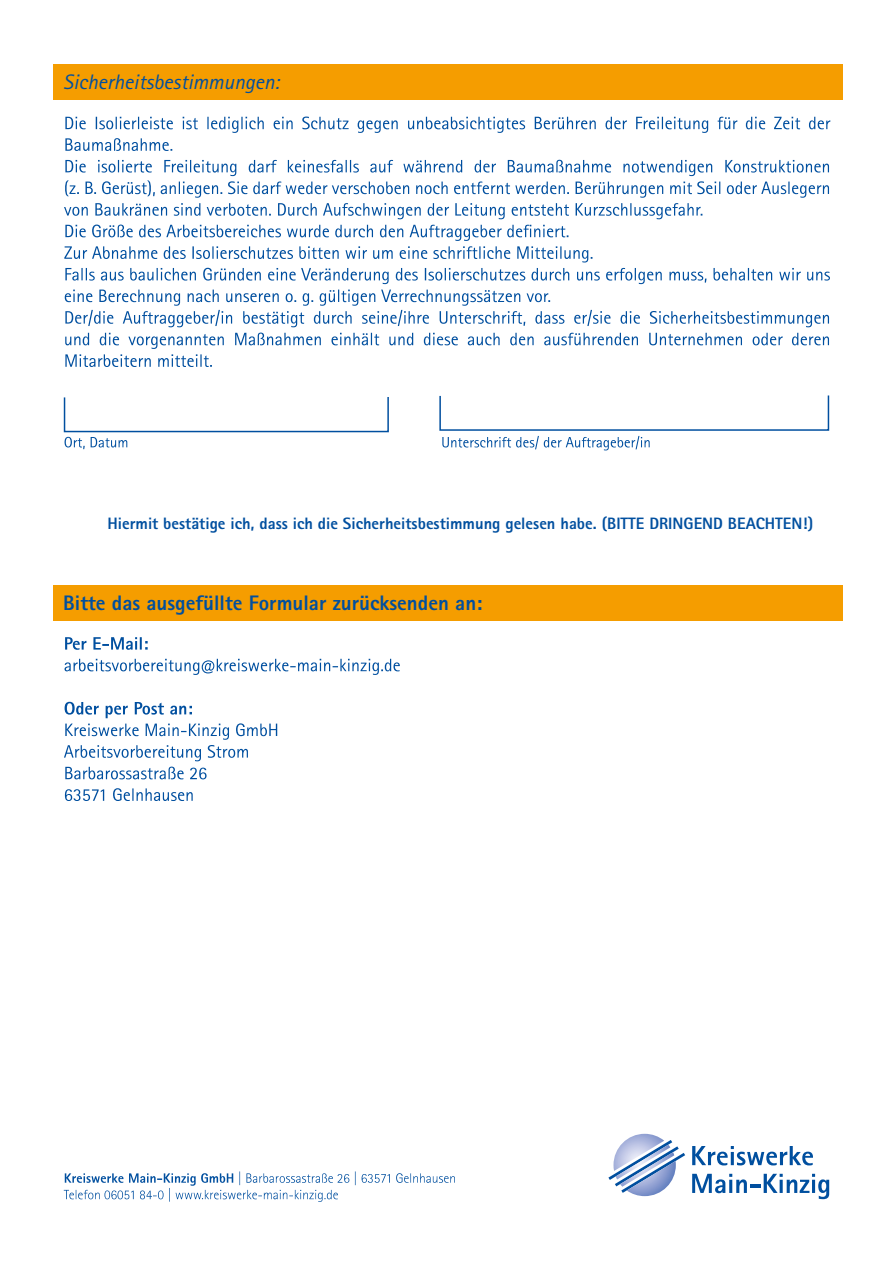
<style>
.page{position:relative;width:893px;height:1263px;background:#fff}
.page>*{position:absolute;margin:0;border:0;box-sizing:border-box;transform-origin:0 0}
.t1{font:800 21px "Rotis Sans Serif Std";color:#004f9f}
.t2{font:italic 21px "Rotis Sans Serif Std";color:#004f9f}
.t3{font:800 16.5px "Rotis Sans Serif Std";color:#004f9f}
</style>
<div class="page">
<div style="left:53px;top:585px;width:790px;height:35px;background:#f59d00"></div>
<svg style="left:63px;top:395px;width:767px;height:55px"></svg>
<svg style="left:65px;top:788px;width:128px;height:13px"></svg>
<svg style="left:65px;top:767px;width:142px;height:12px"></svg>
<svg style="left:64px;top:702px;width:213px;height:59px"></svg>
<svg style="left:65px;top:659px;width:335px;height:16px"></svg>
<svg style="left:65px;top:637px;width:83px;height:13px"></svg>
<svg style="left:608px;top:1134px;width:77px;height:62px"></svg>
<svg style="left:692px;top:1174px;width:137px;height:25px"></svg>
<svg style="left:692px;top:1146px;width:121px;height:19px"></svg>
<svg style="left:64px;top:1171px;width:391px;height:31px"></svg>
<svg style="left:65px;top:333px;width:764px;height:34px"></svg>
<svg style="left:65px;top:290px;width:764px;height:37px"></svg>
<svg style="left:65px;top:268px;width:765px;height:16px"></svg>
<svg style="left:64px;top:225px;width:528px;height:37px"></svg>
<svg style="left:64px;top:160px;width:765px;height:59px"></svg>
<svg style="left:65px;top:117px;width:765px;height:34px"></svg>
<div style="left:53px;top:64px;width:790px;height:35px;background:#f59d00"></div>
<p class="t2" style="left:63px;top:69px;width:217px">Sicherheitsbestimmungen:</p>
<p class="t3" style="left:107px;top:513px;width:707px">Hiermit bestätige ich, dass ich die Sicherheitsbestimmung gelesen habe. (BITTE DRINGEND BEACHTEN!)</p>
<p class="t1" style="left:63px;top:590px;width:421px">Bitte das ausgefüllte Formular zurücksenden an:</p>
</div>
